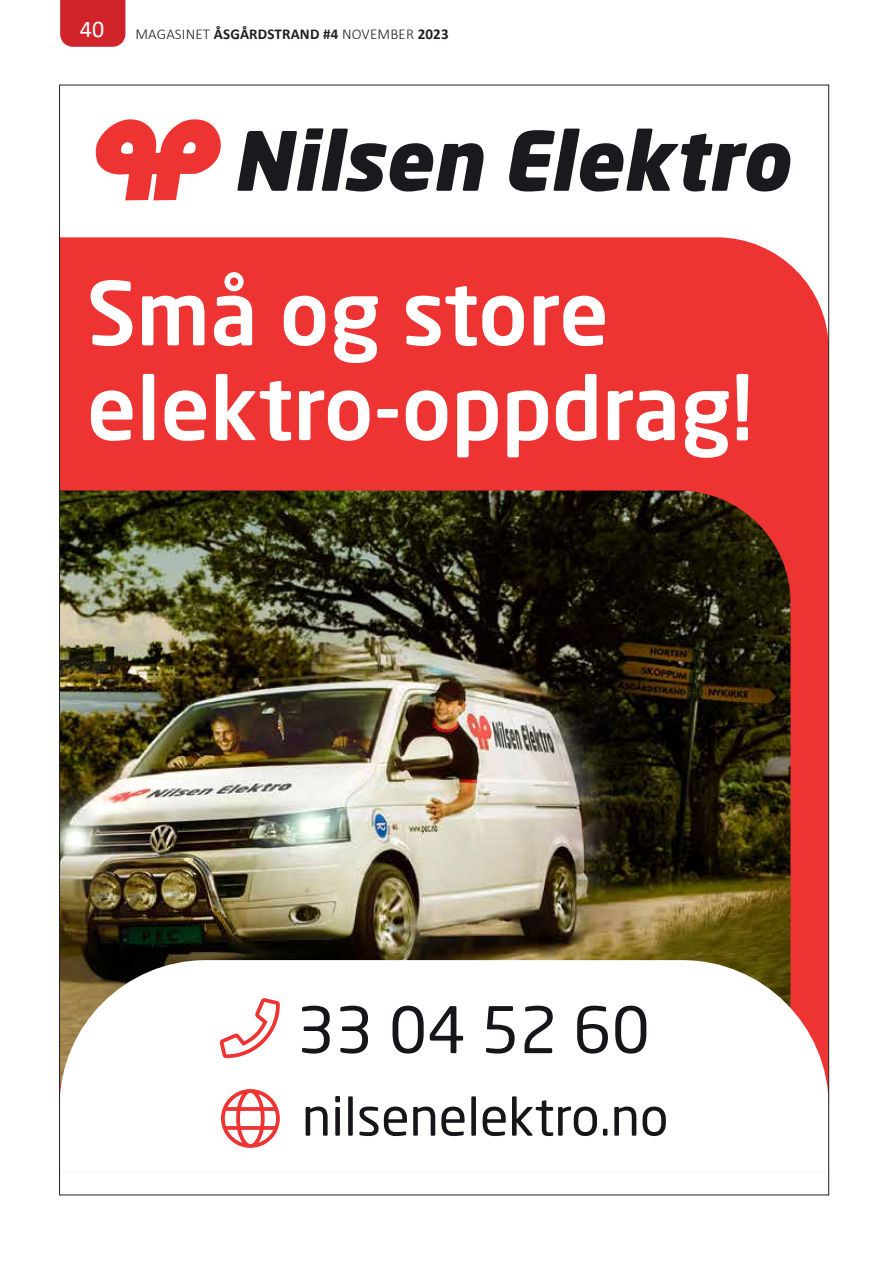
<style>
.page{position:relative;width:893px;height:1263px;background:#fff}
.page>*{position:absolute;margin:0;border:0;box-sizing:border-box;transform-origin:0 0}
.t1{font:500 87px/94.8px "Neo Sans W1 G";color:#fff}
.t2{font:63.3px "Neo Sans W1 G";color:#18151a}
.t3{font:52.35px "Neo Sans W1 G";color:#18151a}
.t4{font:24px "Calibri";color:#fff}
.t5{font:700 15px "Calibri";letter-spacing:.01em;color:#231f20}
.s1{font-weight:300}
</style>
<div class="page">
<div style="left:60px;top:0;width:65px;height:47px;background:#d1232a"></div>
<svg style="left:237px;top:128px;width:247px;height:63px"></svg>
<svg style="left:509px;top:129px;width:281px;height:62px"></svg>
<svg style="left:95px;top:119px;width:126px;height:81px"></svg>
<div style="left:61px;top:237px;width:766px;height:723px;background:#ee3433"></div>
<img style="left:61px;top:490px;width:729px;height:470px">
<svg style="left:61px;top:960px;width:766px;height:213px"></svg>
<svg style="left:221px;top:1089px;width:59px;height:59px"></svg>
<svg style="left:219px;top:998px;width:61px;height:60px"></svg>
<h3 class="t4" style="left:80px;top:13px;width:26px">40</h3>
<p class="t5" style="left:135px;top:23px;width:315px"><span class="s1">MAGASINET</span> ÅSGÅRDSTRAND #4 <span class="s1">NOVEMBER</span> 2023</p>
<h1 class="t1" style="left:87px;top:264px;width:668px">Små og store elektro-oppdrag!</h1>
<h2 class="t2" style="left:297px;top:991px;width:355px">33 04 52 60</h2>
<h3 class="t3" style="left:302px;top:1084px;width:368px">nilsenelektro.no</h3>
</div>
